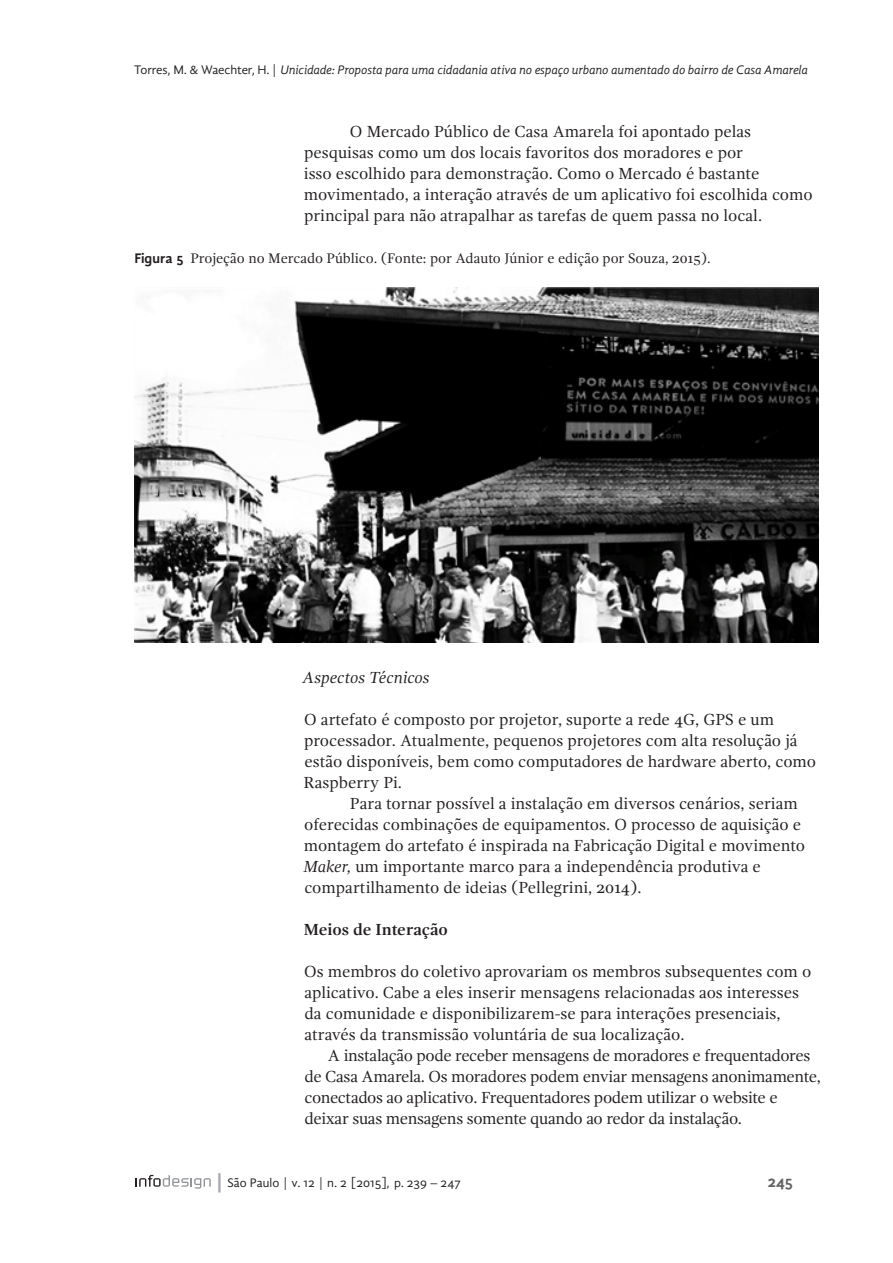
<style>
.page{position:relative;width:893px;height:1263px;background:#fff}
.page>*{position:absolute;margin:0;border:0;box-sizing:border-box;transform-origin:0 0}
.PT_Corpo_de_texto{font:16.5px/21px "Gandhi Serif";letter-spacing:-.01em;color:#231f20}
.PT_Corpo_de_texto_Re{font:16.5px/21px "Gandhi Serif";color:#231f20}
.PT_Corpo_de_texto_Re-2{font:italic 16.5px "Gandhi Serif";color:#231f20}
.PT_Corpo_de_texto_Re-3{font:700 16.5px "Gandhi Serif";letter-spacing:-.005em;color:#231f20}
.t1{font:700 16.5px "Gandhi Sans";color:#636366}
.t2{font:14.25px "Gandhi Serif";letter-spacing:-.005em;color:#231f20}
.t3{font:italic 12.75px "Gandhi Sans";letter-spacing:-.01em;color:#231f20}
.t4{font:12.75px "Gandhi Sans";color:#231f20}
.s1{font-style:normal}
.s2{font-family:"Gandhi Sans";font-weight:700}
.s3{font-style:italic}
.s4{font-size:19.2px;color:#a8a9ad}
</style>
<div class="page">
<svg style="left:136px;top:1175px;width:75px;height:13px"></svg>
<img style="left:135px;top:288px;width:684px;height:355px">
<p class="t3" style="left:134px;top:62px;width:675px"><span class="s1">Torres, M. &amp; Waechter, H. |</span> Unicidade: Proposta para uma cidadania ativa no espaço urbano aumentado do bairro de Casa Amarela</p>
<p class="PT_Corpo_de_texto" style="left:304px;top:121px;width:510px;text-indent:46px">O Mercado Público de Casa Amarela foi apontado pelas pesquisas como um dos locais favoritos dos moradores e por<br>isso escolhido para demonstração. Como o Mercado é bastante movimentado, a interação através de um aplicativo foi escolhida como principal para não atrapalhar as tarefas de quem passa no local.</p>
<p class="t2" style="left:134px;top:250px;width:578px"><span class="s2">Figura 5</span> Projeção no Mercado Público. (Fonte: por Adauto Júnior e edição por Souza, 2015).</p>
<p class="PT_Corpo_de_texto_Re-2" style="left:302px;top:668px;width:129px">Aspectos Técnicos</p>
<p class="PT_Corpo_de_texto_Re" style="left:303px;top:709px;width:514px">O artefato é composto por projetor, suporte a rede 4G, GPS e um processador. Atualmente, pequenos projetores com alta resolução já estão disponíveis, bem como computadores de hardware aberto, como Raspberry Pi.</p>
<p class="PT_Corpo_de_texto" style="left:303px;top:793px;width:503px;text-indent:47px">Para tornar possível a instalação em diversos cenários, seriam oferecidas combinações de equipamentos. O processo de aquisição e montagem do artefato é inspirada na Fabricação Digital e movimento <span class="s3">Maker,</span> um importante marco para a independência produtiva e compartilhamento de ideias (Pellegrini, 2014).</p>
<p class="PT_Corpo_de_texto_Re-3" style="left:304px;top:920px;width:145px">Meios de Interação</p>
<p class="PT_Corpo_de_texto_Re" style="left:304px;top:961px;width:509px">Os membros do coletivo aprovariam os membros subsequentes com o aplicativo. Cabe a eles inserir mensagens relacionadas aos interesses da comunidade e disponibilizarem-se para interações presenciais, através da transmissão voluntária de sua localização.</p>
<p class="PT_Corpo_de_texto" style="left:304px;top:1045px;width:518px;text-indent:24px">A instalação pode receber mensagens de moradores e frequentadores de Casa Amarela. Os moradores podem enviar mensagens anonimamente, conectados ao aplicativo. Frequentadores podem utilizar o website e deixar suas mensagens somente quando ao redor da instalação.</p>
<p class="t4" style="left:214px;top:1175px;width:248px"><span class="s4">|</span>São Paulo | v. 12 | n. 2 [2015], p. 239 – 247</p>
<p class="t1" style="left:768px;top:1171px;width:27px">245</p>
</div>
